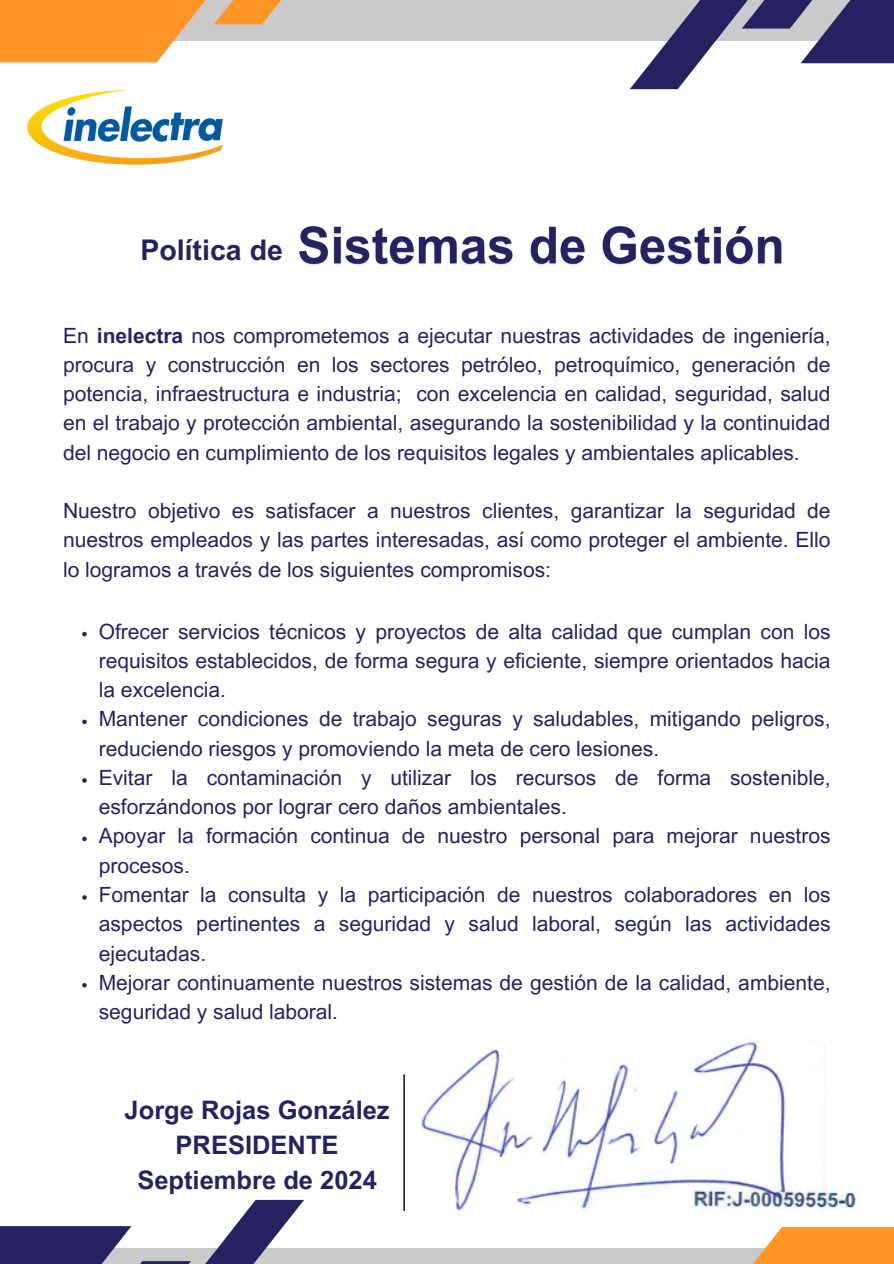
<style>
.page{position:relative;width:894px;height:1264px;background:#fff}
.page>*{position:absolute;margin:0;border:0;box-sizing:border-box;transform-origin:0 0}
.t1{font:700 28.5px "Arial MT Pro";color:#262262}
.t2{font:700 25.5px/34.8px "Arial MT Pro";color:#262262;text-align:center}
.t3{font:21px/29.2px "Arial MT Pro";color:#262262;text-align:justify}
.s1{font-weight:700}
</style>
<div class="page">
<div style="left:0;top:1248px;width:876px;height:15px;background:#cacaca"></div>
<svg style="left:0;top:1199px;width:304px;height:64px"></svg>
<svg style="left:753px;top:1226px;width:140px;height:37px"></svg>
<div style="left:63px;top:0;width:830px;height:41px;background:#cacaca"></div>
<svg style="left:630px;top:0;width:263px;height:89px"></svg>
<svg style="left:0;top:0;width:281px;height:59px"></svg>
<img style="left:0;top:59px;width:223px;height:106px">
<svg style="left:82px;top:632px;width:5px;height:4px"></svg>
<svg style="left:82px;top:719px;width:5px;height:5px"></svg>
<svg style="left:82px;top:778px;width:5px;height:4px"></svg>
<svg style="left:82px;top:836px;width:5px;height:5px"></svg>
<svg style="left:82px;top:895px;width:5px;height:4px"></svg>
<svg style="left:82px;top:983px;width:5px;height:4px"></svg>
<hr style="left:403px;top:1074px;width:3px;height:136px;background:#262262">
<img style="left:405px;top:1038px;width:451px;height:173px">
<img style="left:299px;top:226px;width:483px;height:40px">
<p class="t1" style="left:140px;top:239px;width:144px">Política de</p>
<p class="t3" style="left:63px;top:323px;width:768px">En <span class="s1">inelectra</span> nos comprometemos a ejecutar nuestras actividades de ingeniería, procura y construcción en los sectores petróleo, petroquímico, generación de potencia, infraestructura e industria; con excelencia en calidad, seguridad, salud en el trabajo y protección ambiental, asegurando la sostenibilidad y la continuidad del negocio en cumplimiento de los requisitos legales y ambientales aplicables.</p>
<h2 class="t3" style="left:63px;top:499px;width:768px">Nuestro objetivo es satisfacer a nuestros clientes, garantizar la seguridad de nuestros empleados y las partes interesadas, así como proteger el ambiente. Ello lo logramos a través de los siguientes compromisos:</h2>
<p class="t3" style="left:99px;top:619px;width:733px">Ofrecer servicios técnicos y proyectos de alta calidad que cumplan con los requisitos establecidos, de forma segura y eficiente, siempre orientados hacia la excelencia.</p>
<p class="t3" style="left:99px;top:707px;width:733px">Mantener condiciones de trabajo seguras y saludables, mitigando peligros, reduciendo riesgos y promoviendo la meta de cero lesiones.</p>
<p class="t3" style="left:99px;top:765px;width:733px">Evitar la contaminación y utilizar los recursos de forma sostenible, esforzándonos por lograr cero daños ambientales.</p>
<p class="t3" style="left:99px;top:824px;width:733px">Apoyar la formación continua de nuestro personal para mejorar nuestros procesos.</p>
<p class="t3" style="left:99px;top:882px;width:733px">Fomentar la consulta y la participación de nuestros colaboradores en los aspectos pertinentes a seguridad y salud laboral, según las actividades ejecutadas.</p>
<p class="t3" style="left:99px;top:970px;width:733px">Mejorar continuamente nuestros sistemas de gestión de la calidad, ambiente, seguridad y salud laboral.</p>
<p class="t2" style="left:124px;top:1095px;width:266px">Jorge Rojas González<br>PRESIDENTE<br>Septiembre de 2024</p>
</div>
